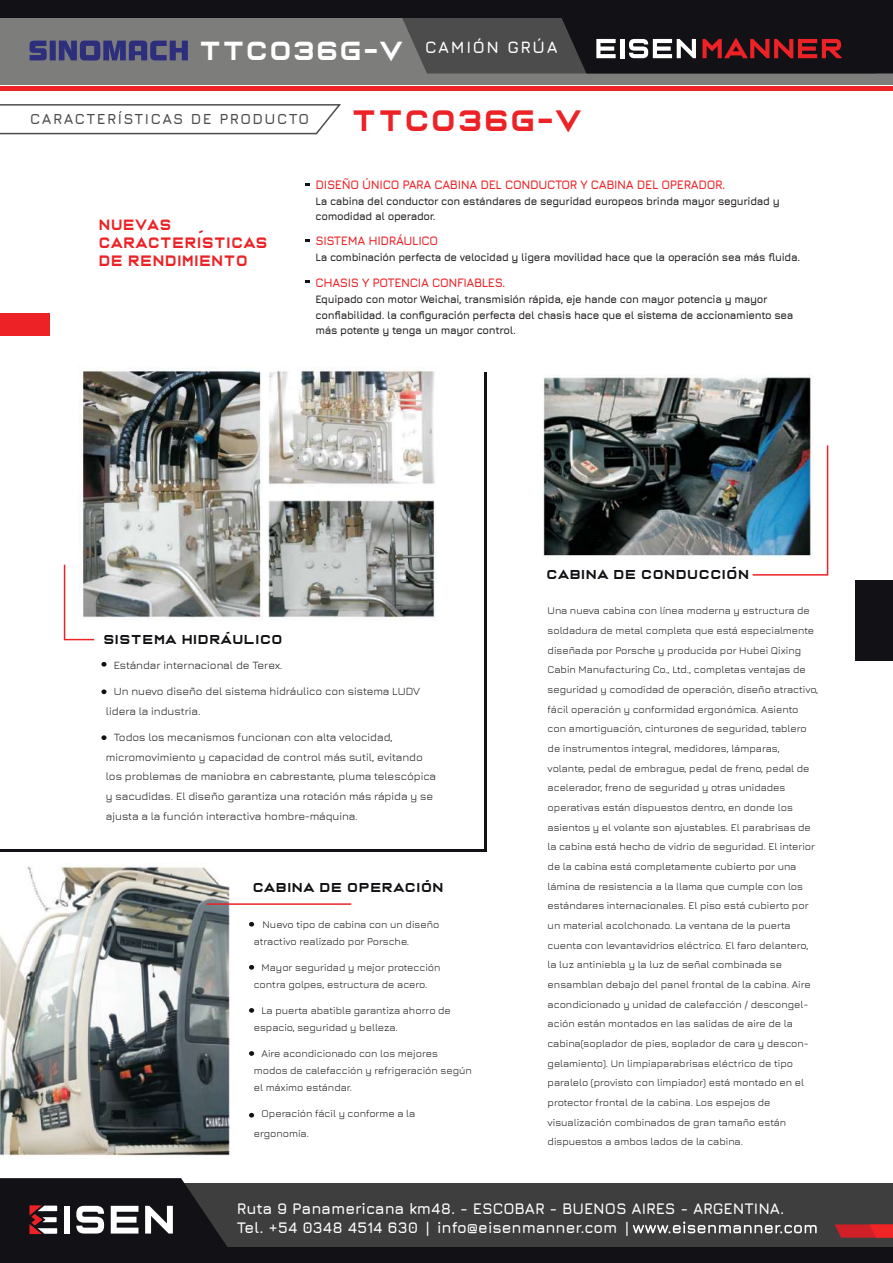
<style>
.page{position:relative;width:893px;height:1263px;background:#fff}
.page>*{position:absolute;margin:0;border:0;box-sizing:border-box;transform-origin:0 0}
.t1{font:30px "Casanova Scotia";letter-spacing:.1em;color:#ec2226}
.t2{font:700 16.5px "Jura";letter-spacing:.1em;color:#fff}
.t3{font:700 15.3px/19.4px "Jura";color:#fff}
.t4{font:15.3px/18.3px "Casanova Scotia";letter-spacing:.1em;color:#ec2226;scale:.91 1}
.t5{font:15.15px "Casanova Scotia";letter-spacing:.1em;color:#ec2226;scale:.91 1}
.t6{font:700 14.55px "Jura";letter-spacing:.105em;color:#4c4c4c}
.t7{font:13.05px "Casanova Scotia";letter-spacing:.1em;color:#121115}
.t8{font:700 12.3px "Jura";letter-spacing:-.03em;color:#ec2226}
.t9{font:11.25px/19.6px "Jura";color:#121115}
.t10{font:700 10.8px/15.5px "Jura";letter-spacing:-.03em;color:#231f20}
.t11{font:10.5px/19.6px "Jura";color:#121115}
.s1{font-family:"Casanova Scotia";font-weight:400;font-size:26.55px}
.s2{font-family:"Century Gothic"}
</style>
<div class="page">
<svg style="left:0;top:104px;width:341px;height:31px"></svg>
<div style="left:184px;top:1183px;width:709px;height:69px;background:#3e3e3f"></div>
<div style="left:0;top:1247px;width:893px;height:16px;background:#121115"></div>
<svg style="left:0;top:1178px;width:227px;height:69px"></svg>
<svg style="left:835px;top:1224px;width:58px;height:14px"></svg>
<svg style="left:633px;top:1221px;width:184px;height:12px"></svg>
<div style="left:0;top:0;width:893px;height:85px;background:#7d7d7c"></div>
<div style="left:0;top:86px;width:893px;height:5px;background:#ec2226"></div>
<div style="left:0;top:0;width:838px;height:18px;background:#121115"></div>
<svg style="left:402px;top:0;width:491px;height:73px"></svg>
<svg style="left:30px;top:41px;width:158px;height:20px"></svg>
<img style="left:79px;top:367px;width:357px;height:252px">
<img style="left:543px;top:374px;width:268px;height:185px">
<img style="left:0;top:866px;width:231px;height:292px">
<svg style="left:101px;top:662px;width:6px;height:5px"></svg>
<svg style="left:249px;top:922px;width:5px;height:4px"></svg>
<svg style="left:249px;top:965px;width:5px;height:5px"></svg>
<svg style="left:249px;top:1008px;width:5px;height:5px"></svg>
<svg style="left:249px;top:1051px;width:5px;height:5px"></svg>
<svg style="left:249px;top:1113px;width:5px;height:4px"></svg>
<svg style="left:101px;top:689px;width:6px;height:5px"></svg>
<svg style="left:101px;top:735px;width:6px;height:5px"></svg>
<svg style="left:63px;top:563px;width:33px;height:78px"></svg>
<img style="left:751px;top:444px;width:78px;height:132px">
<div style="left:855px;top:581px;width:38px;height:80px;background:#121115"></div>
<div style="left:0;top:313px;width:49px;height:22px;background:#ec2226"></div>
<hr style="left:485px;top:373px;width:2px;height:479px;background:#121115">
<hr style="left:0;top:849px;width:486px;height:3px;background:#121115">
<hr style="left:206px;top:903px;width:145px;height:2px;background:#ec2226">
<h2 class="t2" style="left:201px;top:35px;width:358px"><span class="s1">TTC036G-V</span> CAMIÓN GRÚA</h2>
<h3 class="t6" style="left:30px;top:108px;width:280px">CARACTERÍSTICAS DE PRODUCTO</h3>
<h1 class="t1" style="left:354px;top:108px;width:229px">TTC036G-V</h1>
<h3 class="t5" style="left:100px;top:218px;width:80px">NUEVAS</h3>
<h3 class="t4" style="left:100px;top:234px;width:186px">CARACTERISTICAS<br>DE RENDIMIENTO</h3>
<p class="t8" style="left:316px;top:175px;width:411px">DISEÑO ÚNICO PARA CABINA DEL CONDUCTOR Y CABINA DEL OPERADOR.</p>
<p class="t10" style="left:316px;top:193px;width:466px">La cabina del conductor con estándares de seguridad europeos brinda mayor seguridad y comodidad al operador.</p>
<p class="t8" style="left:316px;top:231px;width:124px">SISTEMA HIDRÁULICO</p>
<p class="t10" style="left:316px;top:249px;width:486px">La combinación perfecta de velocidad y ligera movilidad hace que la operación sea más fluida.</p>
<p class="t8" style="left:316px;top:274px;width:191px">CHASIS Y POTENCIA CONFIABLES.</p>
<p class="t10" style="left:316px;top:291px;width:479px">Equipado con motor Weichai, transmisión rápida, eje hande con mayor potencia y mayor confiabilidad. la configuración perfecta del chasis hace que el sistema de accionamiento sea más potente y tenga un mayor control.</p>
<p class="t7" style="left:104px;top:634px;width:180px">SISTEMA HIDRAULICO</p>
<p class="t9" style="left:114px;top:654px;width:170px">Estándar internacional de Terex.</p>
<p class="t9" style="left:106px;top:680px;width:316px;text-indent:8px">Un nuevo diseño del sistema hidráulico con sistema LUDV lidera la industria.</p>
<p class="t9" style="left:106px;top:726px;width:332px;text-indent:8px">Todos los mecanismos funcionan con alta velocidad, micromovimiento y capacidad de control más sutil, evitando los problemas de maniobra en cabrestante, pluma telescópica y sacudidas. El diseño garantiza una rotación más rápida y se ajusta a la función interactiva hombre-máquina.</p>
<p class="t7" style="left:254px;top:882px;width:192px">CABINA DE OPERACION</p>
<p class="t11" style="left:254px;top:915px;width:187px;line-height:17.2px;text-indent:9px">Nuevo tipo de cabina con un diseño atractivo realizado por Porsche.</p>
<p class="t11" style="left:254px;top:958px;width:188px;line-height:17.2px;text-indent:8px">Mayor seguridad y mejor protección contra golpes, estructura de acero.</p>
<p class="t11" style="left:254px;top:1001px;width:199px;line-height:17.2px;text-indent:8px">La puerta abatible garantiza ahorro de espacio, seguridad y belleza.</p>
<p class="t11" style="left:254px;top:1044px;width:220px;line-height:17.2px;text-indent:8px">Aire acondicionado con los mejores modos de calefacción y refrigeración según el máximo estándar.</p>
<p class="t11" style="left:254px;top:1103px;width:163px;text-indent:8px">Operación fácil y conforme a la ergonomía.</p>
<p class="t7" style="left:548px;top:569px;width:203px">CABINA DE CONDUCCION</p>
<p class="t11" style="left:548px;top:600px;width:272px">Una nueva cabina con línea moderna y estructura de soldadura de metal completa que está especialmente diseñada por Porsche y producida por Hubei Qixing Cabin Manufacturing Co., Ltd., completas ventajas de seguridad y comodidad de operación, diseño atractivo, fácil operación y conformidad ergonómica. Asiento con amortiguación, cinturones de seguridad, tablero de instrumentos integral, medidores, lámparas, volante, pedal de embrague, pedal de freno, pedal de acelerador, freno de seguridad y otras unidades operativas están dispuestos dentro, en donde los asientos y el volante son ajustables. El parabrisas de la cabina está hecho de vidrio de seguridad. El interior de la cabina está completamente cubierto por una lámina de resistencia a la llama que cumple con los estándares internacionales. El piso está cubierto por un material acolchonado. La ventana de la puerta cuenta con levantavidrios eléctrico. El faro delantero, la luz antiniebla y la luz de señal combinada se ensamblan debajo del panel frontal de la cabina. Aire acondicionado y unidad de calefacción / descongel&shy;ación están montados en las salidas de aire de la cabina(soplador de pies, soplador de cara y descon&shy;gelamiento). Un limpiaparabrisas eléctrico de tipo paralelo (provisto con limpiador) está montado en el protector frontal de la cabina. Los espejos de visualización combinados de gran tamaño están dispuestos a ambos lados de la cabina.</p>
<h3 class="t3" style="left:237px;top:1198px;width:549px">Ruta 9 Panamericana km48. - ESCOBAR - BUENOS AIRES - ARGENTINA.<br>Tel. +54 0348 4514 630 <span class="s2">|</span> info@eisenmanner.com <span class="s2">|</span></h3>
</div>
